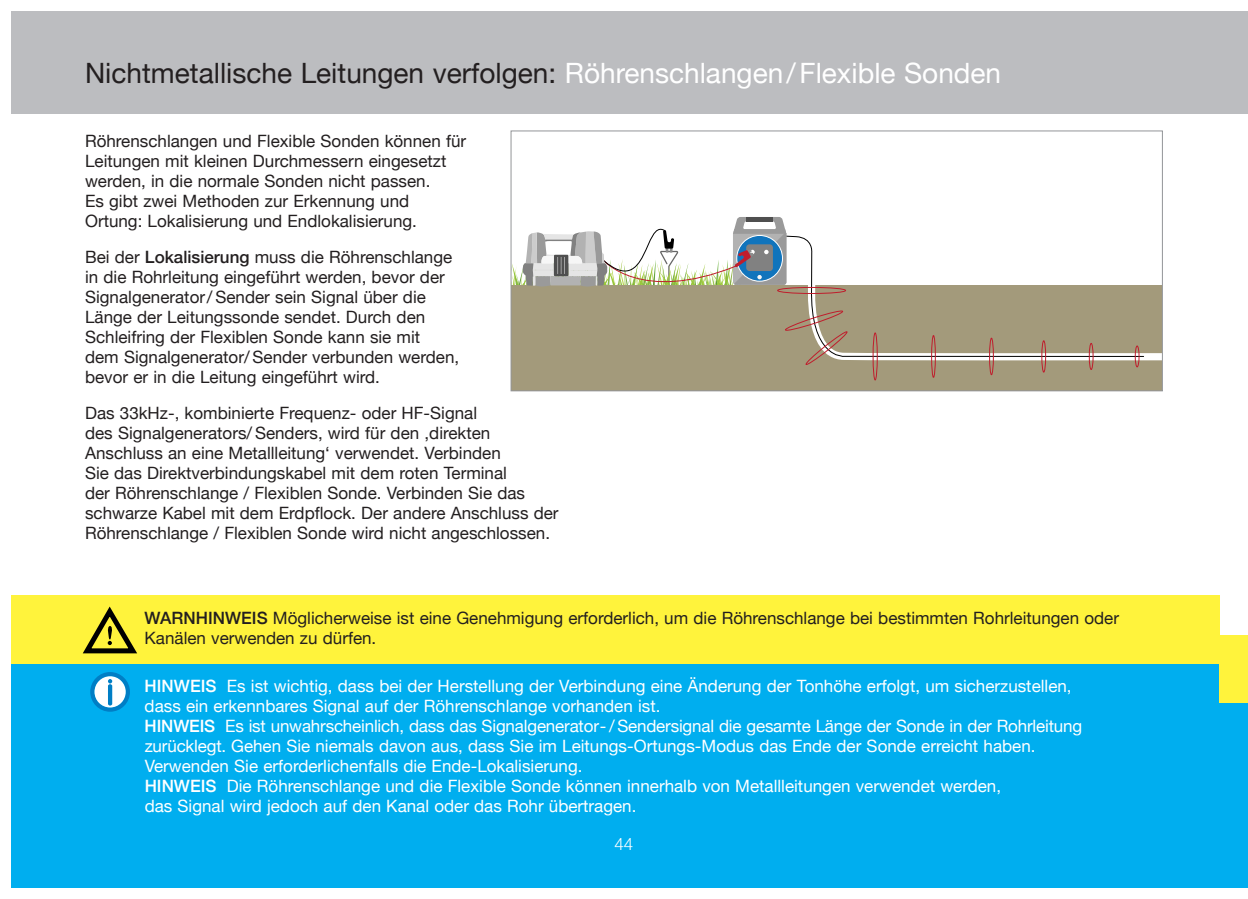
<style>
.page{position:relative;width:1248px;height:899px;background:#fff}
.page>*{position:absolute;margin:0;border:0;box-sizing:border-box;transform-origin:0 0}
.t1{font:28px "Helvetica Neue";color:#231f20}
.t2{font:17px/20px "Helvetica Neue";color:#231f20}
.t3{font:17px/20px "Helvetica Neue";color:#fff}
.t4{font:300 17px "Helvetica Neue";color:#fff}
.s1{color:#fff}
.s2{font-weight:500}
</style>
<div class="page">
<div style="left:11px;top:663px;width:1208px;height:224px;background:#00aeef"></div>
<div style="left:11px;top:11px;width:1208px;height:102px;background:#bcbdc0"></div>
<div style="left:511px;top:285px;width:650px;height:105px;background:#a39a7b"></div>
<div style="left:872px;top:332px;width:5px;height:48px;border:1px solid #bf1d2c;border-radius:50%"></div>
<div style="left:931px;top:335px;width:4px;height:43px;border:1px solid #bf1d2c;border-radius:50%"></div>
<div style="left:989px;top:338px;width:4px;height:37px;border:1px solid #bf1d2c;border-radius:50%"></div>
<div style="left:1041px;top:340px;width:4px;height:32px;border:1px solid #bf1d2c;border-radius:50%"></div>
<div style="left:1088px;top:343px;width:5px;height:27px;border:1px solid #bf1d2c;border-radius:50%"></div>
<div style="left:1134px;top:345px;width:5px;height:22px;border:1px solid #bf1d2c;border-radius:50%"></div>
<svg style="left:512px;top:217px;width:648px;height:148px"></svg>
<div style="left:510px;top:130px;width:652px;height:261px;border:1px solid #939598"></div>
<svg style="left:90px;top:672px;width:40px;height:39px"></svg>
<div style="left:11px;top:595px;width:1208px;height:68px;background:#fff33c"></div>
<svg style="left:82px;top:606px;width:55px;height:48px"></svg>
<div style="left:1219px;top:635px;width:28px;height:68px;background:#fff33c"></div>
<div style="left:1219px;top:703px;width:28px;height:184px;background:#00aeef"></div>
<div style="left:1219px;top:11px;width:28px;height:102px;background:#bcbdc0"></div>
<h1 class="t1" style="left:85px;top:57px;width:917px">Nichtmetallische Leitungen verfolgen: <span class="s1">Röhrenschlangen/Flexible Sonden</span></h1>
<p class="t2" style="left:85px;top:130px;width:382px">Röhrenschlangen und Flexible Sonden können für Leitungen mit kleinen Durchmessern eingesetzt werden, in die normale Sonden nicht passen.<br>Es gibt zwei Methoden zur Erkennung und Ortung: Lokalisierung und Endlokalisierung.</p>
<p class="t2" style="left:85px;top:246px;width:375px">Bei der <span class="s2">Lokalisierung</span> muss die Röhrenschlange in die Rohrleitung eingeführt werden, bevor der Signalgenerator/ Sender sein Signal über die Länge der Leitungssonde sendet. Durch den Schleifring der Flexiblen Sonde kann sie mit<br>dem Signalgenerator/ Sender verbunden werden, bevor er in die Leitung eingeführt wird.</p>
<p class="t2" style="left:85px;top:402px;width:475px">Das 33kHz-, kombinierte Frequenz- oder HF-Signal<br>des Signalgenerators/ Senders, wird für den ‚direkten Anschluss an eine Metallleitung‘ verwendet. Verbinden<br>Sie das Direktverbindungskabel mit dem roten Terminal<br>der Röhrenschlange / Flexiblen Sonde. Verbinden Sie das schwarze Kabel mit dem Erdpflock. Der andere Anschluss der Röhrenschlange / Flexiblen Sonde wird nicht angeschlossen.</p>
<p class="t2" style="left:145px;top:608px;width:975px"><span class="s2">WARNHINWEIS</span> Möglicherweise ist eine Genehmigung erforderlich, um die Röhrenschlange bei bestimmten Rohrleitungen oder<br>Kanälen verwenden zu dürfen.</p>
<p class="t3" style="left:145px;top:676px;width:938px"><span class="s2">HINWEIS</span> Es ist wichtig, dass bei der Herstellung der Verbindung eine Änderung der Tonhöhe erfolgt, um sicherzustellen, dass ein erkennbares Signal auf der Röhrenschlange vorhanden ist.<br><span class="s2">HINWEIS</span> Es ist unwahrscheinlich, dass das Signalgenerator- / Sendersignal die gesamte Länge der Sonde in der Rohrleitung zurücklegt. Gehen Sie niemals davon aus, dass Sie im Leitungs-Ortungs-Modus das Ende der Sonde erreicht haben.<br>Verwenden Sie erforderlichenfalls die Ende-Lokalisierung.<br><span class="s2">HINWEIS</span> Die Röhrenschlange und die Flexible Sonde können innerhalb von Metallleitungen verwendet werden,<br>das Signal wird jedoch auf den Kanal oder das Rohr übertragen.</p>
<p class="t4" style="left:614px;top:833px;width:20px">44</p>
</div>
